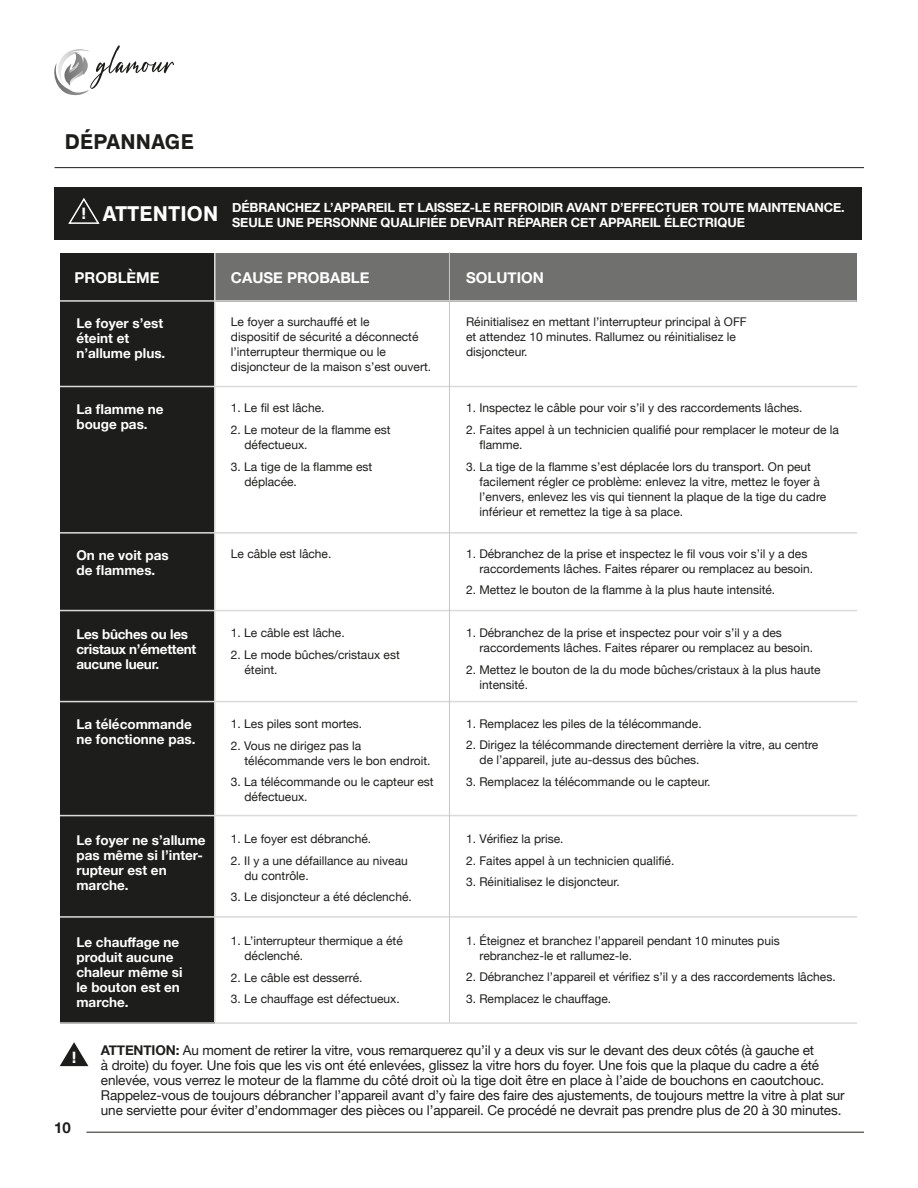
<style>
.page{position:relative;width:918px;height:1188px;background:#fff}
.page>*{position:absolute;margin:0;border:0;box-sizing:border-box;transform-origin:0 0}
.t1{font:700 21.75px "Theinhardt";letter-spacing:.015em;color:#1d1d1b}
.t2{font:700 16.65px "Theinhardt";color:#fff}
.t3{font:700 15px "Helvetica Neue";color:#fff}
.t4{font:700 15px "Helvetica Neue";color:#1d1d1b}
.t5{font:13.5px/15px "Helvetica Neue";letter-spacing:-.01em;color:#1d1d1b}
.t6{font:700 13.5px/15px "Helvetica Neue";color:#fff}
.t7{font:700 13.5px/15px "Helvetica Neue";letter-spacing:-.02em;color:#fff}
.t8{font:700 12.75px/15px "Helvetica Neue";letter-spacing:-.01em;color:#fff}
.t9{font:12px/15px "Helvetica Neue";color:#1d1d1b}
.s1{font-weight:700}
</style>
<div class="page">
<hr style="left:86px;top:1132px;width:778px;height:1px;background:#1d1d1b">
<svg style="left:54px;top:45px;width:120px;height:51px"></svg>
<hr style="left:55px;top:167px;width:809px;height:1px;background:#1d1d1b">
<div style="left:55px;top:187px;width:807px;height:53px;background:#1d1d1b"></div>
<svg style="left:68px;top:198px;width:32px;height:26px"></svg>
<div style="left:60px;top:253px;width:154px;height:770px;background:#1d1d1b"></div>
<div style="left:214px;top:253px;width:643px;height:49px;background:#70706f"></div>
<hr style="left:60px;top:386px;width:797px;height:1px;background:#dadada">
<hr style="left:60px;top:532px;width:797px;height:2px;background:#dadada">
<hr style="left:60px;top:610px;width:797px;height:1px;background:#dadada">
<hr style="left:60px;top:701px;width:797px;height:1px;background:#dadada">
<hr style="left:60px;top:815px;width:797px;height:1px;background:#dadada">
<hr style="left:60px;top:916px;width:797px;height:2px;background:#dadada">
<hr style="left:60px;top:300px;width:797px;height:2px;background:#dadada">
<hr style="left:214px;top:253px;width:2px;height:769px;background:#dadada">
<hr style="left:449px;top:252px;width:1px;height:771px;background:#c7c7c6">
<hr style="left:60px;top:1022px;width:797px;height:2px;background:#dadada">
<svg style="left:60px;top:1042px;width:28px;height:24px"></svg>
<h1 class="t1" style="left:65px;top:128px;width:130px">DÉPANNAGE</h1>
<h2 class="t2" style="left:81px;top:203px;width:6px">!</h2>
<p class="t8" style="left:103px;top:200px;width:743px;text-indent:129px">DÉBRANCHEZ L’APPAREIL ET LAISSEZ-LE REFROIDIR AVANT D’EFFECTUER TOUTE MAINTENANCE.<br><sup>ATTENTION</sup> SEULE UNE PERSONNE QUALIFIÉE DEVRAIT RÉPARER CET APPAREIL ÉLECTRIQUE</p>
<p class="t3" style="left:75px;top:266px;width:87px">PROBLÈME</p>
<p class="t3" style="left:231px;top:266px;width:140px">CAUSE PROBABLE</p>
<p class="t3" style="left:466px;top:266px;width:79px">SOLUTION</p>
<p class="t6" style="left:76px;top:316px;width:90px">Le foyer s’est éteint et n’allume plus.</p>
<p class="t6" style="left:76px;top:402px;width:89px">La flamme ne bouge pas.</p>
<p class="t6" style="left:76px;top:548px;width:94px">On ne voit pas de flammes.</p>
<p class="t7" style="left:76px;top:627px;width:121px">Les bûches ou les cristaux n’émettent aucune lueur.</p>
<p class="t6" style="left:76px;top:718px;width:121px">La télécommande ne fonctionne pas.</p>
<p class="t6" style="left:76px;top:833px;width:131px">Le foyer ne s’allume pas même si l’inter&shy;rupteur est en marche.</p>
<p class="t6" style="left:76px;top:935px;width:108px">Le chauffage ne produit aucune chaleur même si le bouton est en marche.</p>
<p class="t9" style="left:231px;top:315px;width:202px">Le foyer a surchauffé et le<br>dispositif de sécurité a déconnecté l’interrupteur thermique ou le disjoncteur de la maison s’est ouvert.</p>
<p class="t9" style="left:231px;top:401px;width:95px">1. Le fil est lâche.</p>
<p class="t9" style="left:244px;top:423px;width:148px;text-indent:-14px">2. Le moteur de la flamme est défectueux.</p>
<p class="t9" style="left:244px;top:459px;width:129px;text-indent:-14px">3. La tige de la flamme est déplacée.</p>
<p class="t9" style="left:231px;top:547px;width:102px">Le câble est lâche.</p>
<p class="t9" style="left:231px;top:626px;width:115px">1. Le câble est lâche.</p>
<p class="t9" style="left:244px;top:648px;width:157px;text-indent:-14px">2. Le mode bûches/cristaux est éteint.</p>
<p class="t9" style="left:231px;top:717px;width:133px">1. Les piles sont mortes.</p>
<p class="t9" style="left:244px;top:738px;width:188px;text-indent:-14px">2. Vous ne dirigez pas la télécommande vers le bon endroit.</p>
<p class="t9" style="left:244px;top:775px;width:191px;text-indent:-14px">3. La télécommande ou le capteur est défectueux.</p>
<p class="t9" style="left:231px;top:832px;width:142px">1. Le foyer est débranché.</p>
<p class="t9" style="left:244px;top:854px;width:165px;text-indent:-14px">2. Il y a une défaillance au niveau du contrôle.</p>
<p class="t9" style="left:231px;top:890px;width:182px">3. Le disjoncteur a été déclenché.</p>
<p class="t9" style="left:244px;top:934px;width:160px;text-indent:-14px">1. L’interrupteur thermique a été déclenché.</p>
<p class="t9" style="left:231px;top:970px;width:133px">2. Le câble est desserré.</p>
<p class="t9" style="left:231px;top:992px;width:170px">3. Le chauffage est défectueux.</p>
<p class="t9" style="left:466px;top:315px;width:282px">Réinitialisez en mettant l’interrupteur principal à OFF et attendez 10 minutes. Rallumez ou réinitialisez le disjoncteur.</p>
<p class="t9" style="left:466px;top:401px;width:338px">1. Inspectez le câble pour voir s’il y des raccordements lâches.</p>
<p class="t9" style="left:480px;top:423px;width:361px;text-indent:-14px">2. Faites appel à un technicien qualifié pour remplacer le moteur de la flamme.</p>
<p class="t9" style="left:480px;top:459px;width:348px;text-indent:-14px">3. La tige de la flamme s’est déplacée lors du transport. On peut facilement régler ce problème: enlevez la vitre, mettez le foyer à l’envers, enlevez les vis qui tiennent la plaque de la tige du cadre inférieur et remettez la tige à sa place.</p>
<p class="t9" style="left:480px;top:547px;width:335px;text-indent:-14px">1. Débranchez de la prise et inspectez le fil vous voir s’il y a des raccordements lâches. Faites réparer ou remplacez au besoin.</p>
<p class="t9" style="left:466px;top:583px;width:311px">2. Mettez le bouton de la flamme à la plus haute intensité.</p>
<p class="t9" style="left:480px;top:626px;width:335px;text-indent:-14px">1. Débranchez de la prise et inspectez pour voir s’il y a des raccordements lâches. Faites réparer ou remplacez au besoin.</p>
<p class="t9" style="left:480px;top:663px;width:343px;text-indent:-14px">2. Mettez le bouton de la du mode bûches/cristaux à la plus haute intensité.</p>
<p class="t9" style="left:466px;top:717px;width:237px">1. Remplacez les piles de la télécommande.</p>
<p class="t9" style="left:480px;top:738px;width:340px;text-indent:-14px">2. Dirigez la télécommande directement derrière la vitre, au centre de l’appareil, jute au-dessus des bûches.</p>
<p class="t9" style="left:466px;top:775px;width:246px">3. Remplacez la télécommande ou le capteur.</p>
<p class="t9" style="left:466px;top:832px;width:99px">1. Vérifiez la prise.</p>
<p class="t9" style="left:466px;top:854px;width:210px">2. Faites appel à un technicien qualifié.</p>
<p class="t9" style="left:466px;top:875px;width:155px">3. Réinitialisez le disjoncteur.</p>
<p class="t9" style="left:480px;top:934px;width:302px;text-indent:-14px">1. Éteignez et branchez l’appareil pendant 10 minutes puis rebranchez-le et rallumez-le.</p>
<p class="t9" style="left:466px;top:970px;width:371px">2. Débranchez l’appareil et vérifiez s’il y a des raccordements lâches.</p>
<p class="t9" style="left:466px;top:992px;width:147px">3. Remplacez le chauffage.</p>
<h2 class="t2" style="left:72px;top:1047px;width:6px">!</h2>
<p class="t4" style="left:54px;top:1115px;width:18px">10</p>
<p class="t5" style="left:101px;top:1044px;width:745px"><span class="s1">ATTENTION:</span> Au moment de retirer la vitre, vous remarquerez qu’il y a deux vis sur le devant des deux côtés (à gauche et<br>à droite) du foyer. Une fois que les vis ont été enlevées, glissez la vitre hors du foyer. Une fois que la plaque du cadre a été enlevée, vous verrez le moteur de la flamme du côté droit où la tige doit être en place à l’aide de bouchons en caoutchouc.<br>Rappelez-vous de toujours débrancher l’appareil avant d’y faire des faire des ajustements, de toujours mettre la vitre à plat sur une serviette pour éviter d’endommager des pièces ou l’appareil. Ce procédé ne devrait pas prendre plus de 20 à 30 minutes.</p>
</div>
